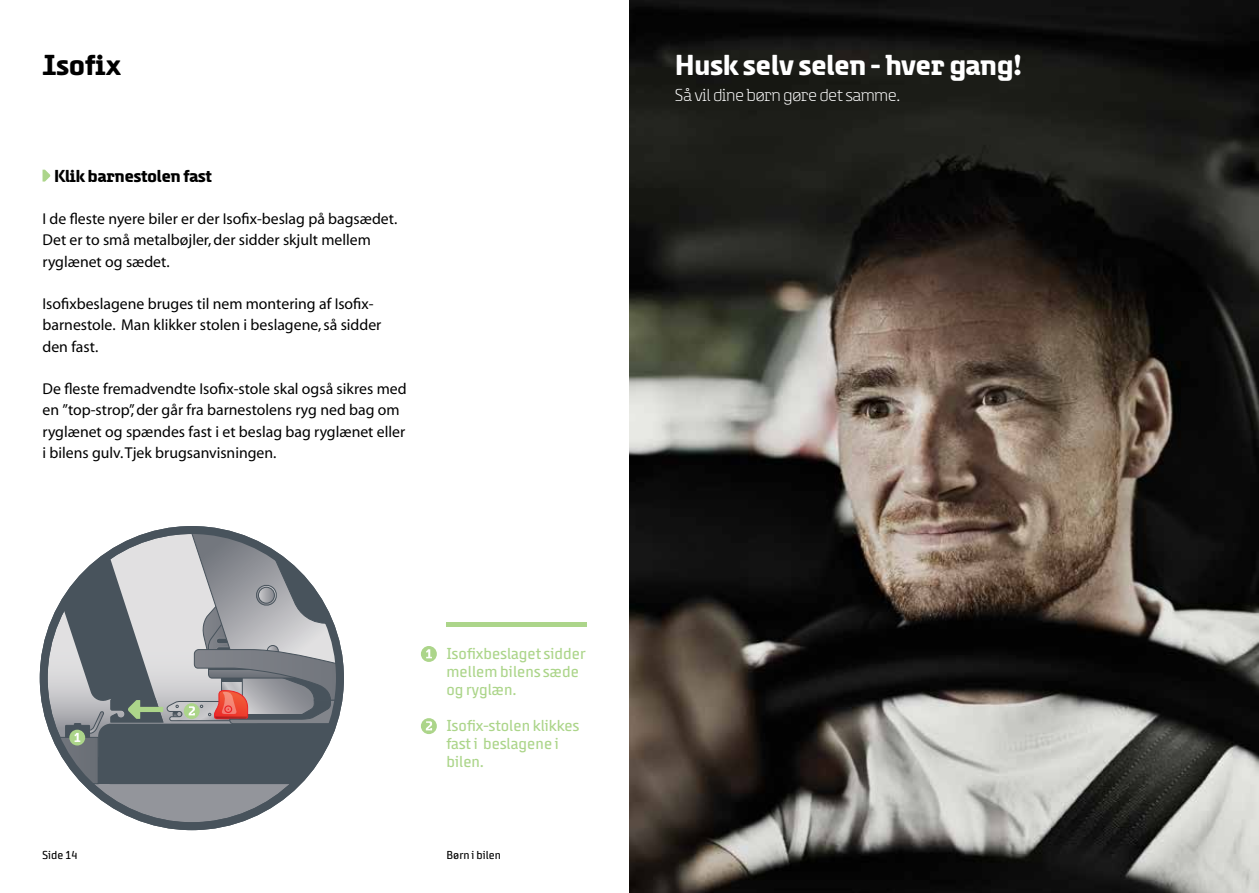
<style>
.page{position:relative;width:1259px;height:893px;background:#fff}
.page>*{position:absolute;margin:0;border:0;box-sizing:border-box;transform-origin:0 0}
.t1{font:700 30px "Safety";color:#fff}
.t2{font:700 30px "Safety";color:#000}
.t3{font:300 18px "Safety";color:#fff}
.t4{font:700 18px "Safety";color:#000}
.t5{font:16.5px/18px "Safety Text";color:#acd58a}
.t6{font:15.75px/21.3px "Myriad";color:#000}
.t7{font:12px "Safety Text";color:#000}
</style>
<div class="page">
<img style="left:629px;top:0;width:630px;height:893px">
<svg style="left:43px;top:170px;width:7px;height:12px"></svg>
<hr style="left:446px;top:622px;width:141px;height:4px;background:#acd58a">
<svg style="left:44px;top:530px;width:296px;height:296px;background:#878a91"></svg>
<svg style="left:44px;top:530px;width:296px;height:254px;background:#95989d"></svg>
<div style="left:421px;top:646px;width:16px;height:16px;background:#acd58a;border-radius:50%"></div>
<svg style="left:426px;top:649px;width:6px;height:9px"></svg>
<svg style="left:421px;top:718px;width:16px;height:16px"></svg>
<svg style="left:426px;top:721px;width:6px;height:9px"></svg>
<h1 class="t2" style="left:43px;top:49px;width:80px">Isofix</h1>
<p class="t4" style="left:54px;top:166px;width:159px">Klik barnestolen fast</p>
<p class="t6" style="left:43px;top:209px;width:356px">I de fleste nyere biler er der Isofix-beslag på bagsædet.<br>Det er to små metalbøjler, der sidder skjult mellem ryglænet og sædet.</p>
<p class="t6" style="left:43px;top:294px;width:340px">Isofixbeslagene bruges til nem montering af Isofix&shy;barnestole. Man klikker stolen i beslagene, så sidder den fast.</p>
<p class="t6" style="left:43px;top:379px;width:365px">De fleste fremadvendte Isofix-stole skal også sikres med en ”top-strop”, der går fra barnestolens ryg ned bag om ryglænet og spændes fast i et beslag bag ryglænet eller i bilens gulv. Tjek brugsanvisningen.</p>
<p class="t5" style="left:446px;top:645px;width:141px">Isofixbeslaget sidder mellem bilens sæde og ryglæn.</p>
<p class="t5" style="left:446px;top:717px;width:134px">Isofix-stolen klikkes fast i beslagene i bilen.</p>
<p class="t7" style="left:43px;top:848px;width:36px">Side 14</p>
<p class="t7" style="left:446px;top:848px;width:56px">Børn i bilen</p>
<h1 class="t1" style="left:675px;top:49px;width:348px">Husk selv selen - hver gang!</h1>
<p class="t3" style="left:675px;top:85px;width:227px">Så vil dine børn gøre det samme.</p>
</div>
